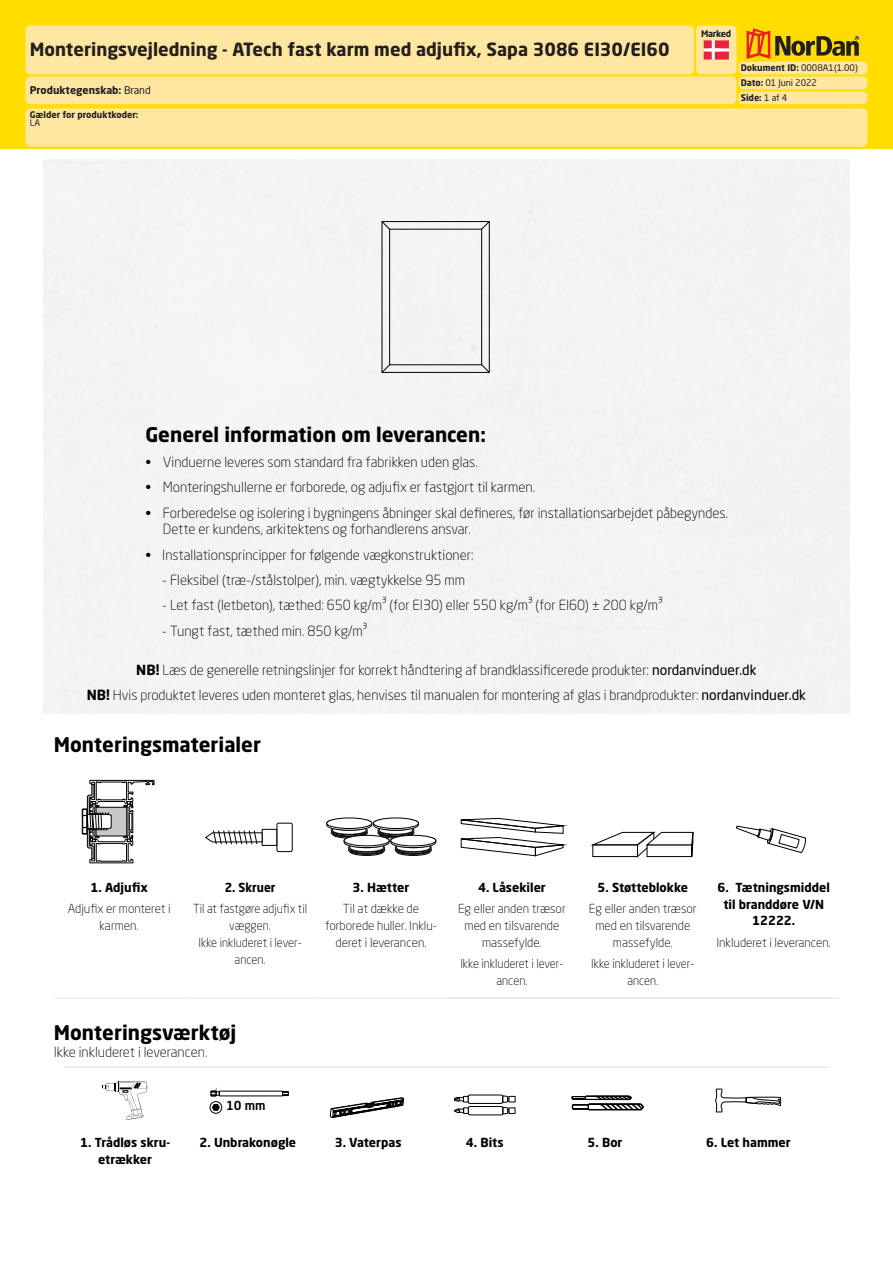
<style>
.page{position:relative;width:893px;height:1263px;background:#fff}
.page>*{position:absolute;margin:0;border:0;box-sizing:border-box;transform-origin:0 0}
.t1{font:300 36.9px "Neo Sans W1 G";color:#000}
.t2{font:700 19.95px "Neo Sans W1 G";color:#000}
.t3{font:700 18px "Neo Sans W1 G";color:#231f20}
.t4{font:300 13.8px/16.6px "Neo Sans W1 G";color:#000}
.t5{font:300 12.3px/21.3px "Neo Sans W1 G";color:#000;text-align:center}
.t6{font:300 12.3px/17px "Neo Sans W1 G";color:#000;text-align:center;scale:.95 1}
.t7{font:700 12.3px/17px "Neo Sans W1 G";color:#000;text-align:center}
.t8{font:500 12.3px "Neo Sans W1 G";color:#000}
.t9{font:700 10.5px "Neo Sans W1 G";color:#231f20}
.t10{font:9px "Neo Sans W1 G";color:#231f20}
.t11{font:700 9px "Neo Sans W1 G";color:#231f20}
.s1{font-weight:400}
.s2{font-weight:700}
</style>
<div class="page">
<div style="left:0;top:0;width:893px;height:149px;background:#ffde00"></div>
<div style="left:739px;top:26px;width:128px;height:37px;background:linear-gradient(to right,#ffdc01,#ffdc01)"></div>
<svg style="left:747px;top:28px;width:112px;height:31px"></svg>
<div style="left:739px;top:62px;width:128px;height:12px;background:#ffe6a1;border-radius:4px"></div>
<div style="left:739px;top:62px;width:128px;height:12px;border:2px solid #ffe6a1;border-radius:4px"></div>
<div style="left:739px;top:77px;width:128px;height:12px;background:#ffe6a1;border-radius:4px"></div>
<div style="left:739px;top:77px;width:128px;height:12px;border:2px solid #ffe6a1;border-radius:4px"></div>
<div style="left:739px;top:92px;width:128px;height:11px;background:#ffe6a1;border-radius:4px"></div>
<div style="left:739px;top:91px;width:128px;height:13px;border:2px solid #ffe6a1;border-radius:4px"></div>
<div style="left:26px;top:109px;width:841px;height:37px;background:#ffe6a1;border-radius:4px"></div>
<div style="left:26px;top:108px;width:841px;height:39px;border:2px solid #ffe6a1;border-radius:4px"></div>
<div style="left:697px;top:26px;width:39px;height:48px;background:#ffe6a1;border-radius:4px"></div>
<div style="left:696px;top:26px;width:40px;height:48px;border:2px solid #ffe6a1;border-radius:4px"></div>
<div style="left:26px;top:26px;width:667px;height:48px;background:#ffe6a1;border-radius:4px"></div>
<div style="left:26px;top:26px;width:668px;height:48px;border:2px solid #ffe6a1;border-radius:4px"></div>
<div style="left:26px;top:77px;width:710px;height:26px;background:#ffe6a1;border-radius:4px"></div>
<div style="left:26px;top:77px;width:710px;height:27px;border:2px solid #ffe6a1;border-radius:4px"></div>
<svg style="left:715px;top:40px;width:14px;height:8px"></svg>
<svg style="left:715px;top:51px;width:14px;height:9px"></svg>
<div style="left:712px;top:40px;width:3px;height:20px;border:2px solid #fff"></div>
<svg style="left:704px;top:41px;width:24px;height:18px"></svg>
<div style="left:714px;top:48px;width:15px;height:3px;border:2px solid #fff"></div>
<svg style="left:384px;top:223px;width:104px;height:148px;fill:#f4f4f4"></svg>
<div style="left:382px;top:221px;width:108px;height:152px;border:1px solid #000"></div>
<div style="left:390px;top:229px;width:92px;height:136px;background:#f4f4f4"></div>
<div style="left:389px;top:229px;width:93px;height:136px;border:1px solid #000"></div>
<svg style="left:382px;top:221px;width:8px;height:8px"></svg>
<svg style="left:481px;top:221px;width:8px;height:8px"></svg>
<svg style="left:481px;top:365px;width:8px;height:8px"></svg>
<svg style="left:382px;top:365px;width:8px;height:8px"></svg>
<hr style="left:64px;top:1066px;width:123px;height:2px;background:#e6e7e8">
<hr style="left:187px;top:1066px;width:122px;height:2px;background:#e6e7e8">
<hr style="left:309px;top:1066px;width:118px;height:2px;background:#e6e7e8">
<hr style="left:427px;top:1066px;width:115px;height:2px;background:#e6e7e8">
<hr style="left:542px;top:1066px;width:126px;height:2px;background:#e6e7e8">
<hr style="left:668px;top:1066px;width:161px;height:2px;background:#e6e7e8">
<svg style="left:102px;top:1081px;width:45px;height:39px"></svg>
<svg style="left:283px;top:1091px;width:5px;height:5px"></svg>
<div style="left:219px;top:1091px;width:64px;height:5px;border:1px solid #000"></div>
<svg style="left:211px;top:1091px;width:8px;height:5px"></svg>
<div style="left:210px;top:1101px;width:12px;height:12px;border:1px solid #000;border-radius:50%"></div>
<svg style="left:212px;top:1104px;width:8px;height:7px"></svg>
<svg style="left:330px;top:1097px;width:74px;height:21px"></svg>
<div style="left:468px;top:1106px;width:35px;height:9px;border:1px solid #000;border-radius:2px"></div>
<div style="left:468px;top:1095px;width:35px;height:9px;border:1px solid #000;border-radius:2px"></div>
<svg style="left:502px;top:1096px;width:13px;height:18px"></svg>
<svg style="left:454px;top:1096px;width:14px;height:18px"></svg>
<svg style="left:572px;top:1096px;width:71px;height:14px"></svg>
<svg style="left:715px;top:1088px;width:66px;height:24px"></svg>
<hr style="left:446px;top:997px;width:131px;height:2px;background:#e6e7e8">
<hr style="left:577px;top:997px;width:131px;height:2px;background:#e6e7e8">
<hr style="left:708px;top:997px;width:131px;height:2px;background:#e6e7e8">
<hr style="left:54px;top:998px;width:131px;height:1px;background:#e6e7e8">
<hr style="left:185px;top:998px;width:131px;height:1px;background:#e6e7e8">
<hr style="left:316px;top:998px;width:130px;height:1px;background:#e6e7e8">
<svg style="left:82px;top:780px;width:72px;height:83px"></svg>
<div style="left:277px;top:823px;width:15px;height:29px;border:1px solid #000;border-radius:2px"></div>
<div style="left:262px;top:829px;width:15px;height:17px;border:1px solid #000"></div>
<svg style="left:205px;top:830px;width:58px;height:14px"></svg>
<div style="left:327px;top:818px;width:45px;height:11px;border:1px solid #000;border-radius:50%"></div>
<div style="left:373px;top:818px;width:46px;height:11px;border:1px solid #000;border-radius:50%"></div>
<div style="left:350px;top:848px;width:33px;height:7px;background:#494949;border-radius:50%"></div>
<div style="left:350px;top:847px;width:33px;height:8px;border:1px solid #000;border-radius:50%"></div>
<div style="left:397px;top:848px;width:33px;height:7px;background:#484848;border-radius:50%"></div>
<div style="left:396px;top:847px;width:34px;height:8px;border:1px solid #000;border-radius:50%"></div>
<svg style="left:326px;top:819px;width:111px;height:35px"></svg>
<div style="left:391px;top:835px;width:45px;height:11px;background:#fff;border-radius:50%"></div>
<div style="left:391px;top:835px;width:45px;height:11px;border:1px solid #000;border-radius:50%"></div>
<svg style="left:460px;top:818px;width:103px;height:38px"></svg>
<svg style="left:592px;top:831px;width:101px;height:27px"></svg>
<svg style="left:736px;top:825px;width:70px;height:28px"></svg>
<p class="t1" style="left:54px;top:33px;width:169px">Installation</p>
<p class="t3" style="left:30px;top:38px;width:641px">Monteringsvejledning - ATech fast karm med adjufix, Sapa 3086 EI30/EI60</p>
<p class="t9" style="left:30px;top:84px;width:123px">Produktegenskab: <span class="s1">Brand</span></p>
<p class="t11" style="left:30px;top:109px;width:110px">Gælder for produktkoder:</p>
<p class="t10" style="left:30px;top:117px;width:12px">LA</p>
<p class="t11" style="left:701px;top:28px;width:32px">Marked</p>
<p class="t10" style="left:741px;top:62px;width:119px"><span class="s2">Dokument ID:</span> 0008A1(1.00)</p>
<p class="t10" style="left:741px;top:77px;width:78px"><span class="s2">Dato:</span> 01 Juni 2022</p>
<p class="t11" style="left:741px;top:92px;width:48px">Side: <span class="s1">1 af 4</span></p>
<p class="t2" style="left:145px;top:421px;width:342px">Generel information om leverancen:</p>
<p class="t4" style="left:145px;top:453px;width:334px">• Vinduerne leveres som standard fra fabrikken uden glas.</p>
<p class="t4" style="left:145px;top:479px;width:391px">• Monteringshullerne er forborede, og adjufix er fastgjort til karmen.</p>
<p class="t4" style="left:163px;top:504px;width:567px;text-indent:-17px">• Forberedelse og isolering i bygningens åbninger skal defineres, før installationsarbejdet påbegyndes.<br>Dette er kundens, arkitektens og forhandlerens ansvar.</p>
<p class="t4" style="left:145px;top:546px;width:330px">• Installationsprincipper for følgende vægkonstruktioner:</p>
<p class="t4" style="left:162px;top:571px;width:304px">- Fleksibel (træ-/stålstolper), min. vægtykkelse 95 mm</p>
<p class="t4" style="left:162px;top:597px;width:502px">- Let fast (letbeton), tæthed: 650 kg/m³ (for EI30) eller 550 kg/m³ (for EI60) ± 200 kg/m³</p>
<p class="t4" style="left:162px;top:622px;width:206px">- Tungt fast, tæthed min. 850 kg/m³</p>
<p class="t4" style="left:87px;top:657px;width:721px;line-height:25.3px;text-align:center"><span class="s2">NB!</span> Læs de generelle retningslinjer for korrekt håndtering af brandklassificerede produkter: <span class="s1">nordanvinduer.dk<br></span><span class="s2">NB!</span> Hvis produktet leveres uden monteret glas, henvises til manualen for montering af glas i brandprodukter: <span class="s1">nordanvinduer.dk</span></p>
<p class="t2" style="left:54px;top:732px;width:209px">Monteringsmaterialer</p>
<p class="t5" style="left:68px;top:876px;width:104px"><span class="s2">1. Adjufix<br></span>Adjufix er monteret i</p>
<p class="t5" style="left:100px;top:914px;width:41px">karmen.</p>
<p class="t6" style="left:193px;top:876px;width:122px;line-height:21.3px"><span class="s2">2. Skruer<br></span>Til at fastgøre adjufix til</p>
<p class="t6" style="left:199px;top:917px;width:110px">væggen.<br>Ikke inkluderet i lever&shy;ancen.</p>
<p class="t5" style="left:343px;top:876px;width:78px"><span class="s2">3. Hætter<br></span>Til at dække de</p>
<p class="t5" style="left:325px;top:917px;width:114px;line-height:17px">forborede huller. Inklu&shy;deret i leverancen.</p>
<p class="t2" style="left:54px;top:1020px;width:184px">Monteringsværktøj</p>
<p class="t4" style="left:54px;top:1043px;width:155px">Ikke inkluderet i leverancen.</p>
<p class="t8" style="left:226px;top:1097px;width:41px">10 mm</p>
<p class="t5" style="left:458px;top:876px;width:109px"><span class="s2">4. Låsekiler<br></span>Eg eller anden træsor</p>
<p class="t5" style="left:464px;top:917px;width:96px;line-height:17px">med en tilsvarende massefylde.</p>
<p class="t6" style="left:460px;top:955px;width:110px">Ikke inkluderet i lever&shy;ancen.</p>
<p class="t5" style="left:589px;top:876px;width:109px"><span class="s2">5. Støtteblokke<br></span>Eg eller anden træsor</p>
<p class="t5" style="left:595px;top:917px;width:96px;line-height:17px">med en tilsvarende massefylde.</p>
<p class="t6" style="left:591px;top:955px;width:110px">Ikke inkluderet i lever&shy;ancen.</p>
<p class="t7" style="left:718px;top:878px;width:114px">6. Tætningsmiddel til branddøre V/N<br>12222.</p>
<p class="t5" style="left:716px;top:931px;width:116px">Inkluderet i leverancen.</p>
<p class="t7" style="left:80px;top:1133px;width:91px">1. Trådløs skru&shy;etrækker</p>
<p class="t7" style="left:199px;top:1133px;width:98px">2. Unbrakonøgle</p>
<p class="t7" style="left:335px;top:1133px;width:68px">3. Vaterpas</p>
<p class="t7" style="left:466px;top:1133px;width:39px">4. Bits</p>
<p class="t7" style="left:588px;top:1133px;width:36px">5. Bor</p>
<p class="t7" style="left:706px;top:1133px;width:86px">6. Let hammer</p>
</div>
